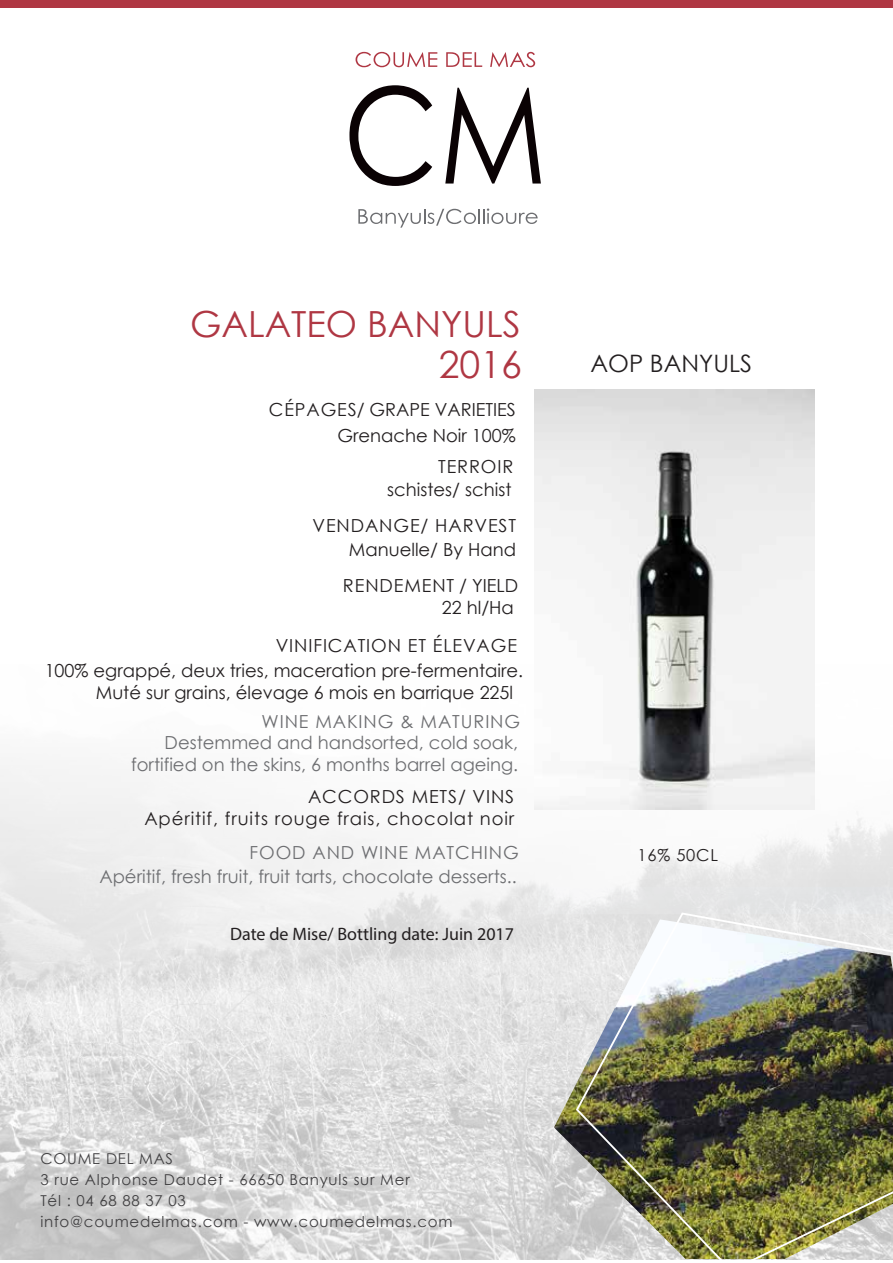
<style>
.page{position:relative;width:893px;height:1263px;background:#fff}
.page>*{position:absolute;margin:0;border:0;box-sizing:border-box;transform-origin:0 0}
.t1{font:37.5px "Century Gothic";color:#af3743}
.t2{font:36px "Century Gothic";color:#af3743}
.t3{font:24px "Century Gothic";color:#231f20}
.t4{font:18px/25.5px "Century Gothic";color:#231f20;text-align:right}
.t5{font:18px/21.3px "Century Gothic";color:#6d6e71;text-align:right}
.t6{font:18px/24px "Century Gothic";letter-spacing:.05em;color:#231f20;text-align:right}
.t7{font:18px "Myriad Pro";color:#231f20}
.t8{font:16.5px "Century Gothic";letter-spacing:.05em;color:#231f20}
.t9{font:15px/21px "Century Gothic";letter-spacing:.05em;color:#414042}
</style>
<div class="page">
<img style="left:0;top:664px;width:893px;height:596px">
<img style="left:538px;top:888px;width:355px;height:370px">
<img style="left:574px;top:911px;width:319px;height:349px">
<div style="left:0;top:0;width:893px;height:8px;background:#af3743"></div>
<svg style="left:356px;top:52px;width:81px;height:15px"></svg>
<svg style="left:446px;top:52px;width:36px;height:15px"></svg>
<svg style="left:490px;top:52px;width:45px;height:15px"></svg>
<svg style="left:349px;top:85px;width:83px;height:101px"></svg>
<svg style="left:445px;top:88px;width:96px;height:96px"></svg>
<svg style="left:358px;top:208px;width:180px;height:20px"></svg>
<img style="left:534px;top:390px;width:280px;height:420px">
<h2 class="t2" style="left:190px;top:302px;width:332px">GALATEO BANYULS</h2>
<h1 class="t1" style="left:439px;top:341px;width:85px">2016</h1>
<h3 class="t3" style="left:590px;top:348px;width:163px">AOP BANYULS</h3>
<p class="t4" style="left:269px;top:397px;width:248px">CÉPAGES/ GRAPE VARIETIES<br>Grenache Noir 100%</p>
<p class="t4" style="left:387px;top:455px;width:128px;line-height:22.5px">TERROIR schistes/ schist</p>
<p class="t6" style="left:312px;top:513px;width:205px">VENDANGE/ HARVEST<br>Manuelle/ By Hand</p>
<p class="t6" style="left:343px;top:573px;width:177px">RENDEMENT / YIELD</p>
<p class="t4" style="left:442px;top:595px;width:73px">22 hl/Ha</p>
<p class="t4" style="left:45px;top:632px;width:480px;text-align:left;text-indent:231px">VINIFICATION ET ÉLEVAGE<br>100% egrappé, deux tries, maceration pre-fermentaire.</p>
<p class="t4" style="left:96px;top:679px;width:419px">Muté sur grains, élevage 6 mois en barrique 225l</p>
<p class="t5" style="left:131px;top:711px;width:391px">WINE MAKING &amp; MATURING<br>Destemmed and handsorted, cold soak, fortified on the skins, 6 months barrel ageing.</p>
<p class="t6" style="left:144px;top:786px;width:371px;line-height:21.6px">ACCORDS METS/ VINS<br>Apéritif, fruits rouge frais, chocolat noir</p>
<p class="t5" style="left:99px;top:840px;width:421px;line-height:24px">FOOD AND WINE MATCHING<br>Apéritif, fresh fruit, fruit tarts, chocolate desserts..</p>
<p class="t7" style="left:230px;top:923px;width:285px">Date de Mise/ Bottling date: Juin 2017</p>
<p class="t9" style="left:40px;top:1148px;width:413px">COUME DEL MAS<br>3 rue Alphonse Daudet - 66650 Banyuls sur Mer<br>Tél : 04 68 88 37 03<br>info@coumedelmas.com - www.coumedelmas.com</p>
<p class="t8" style="left:637px;top:845px;width:82px">16% 50CL</p>
</div>
